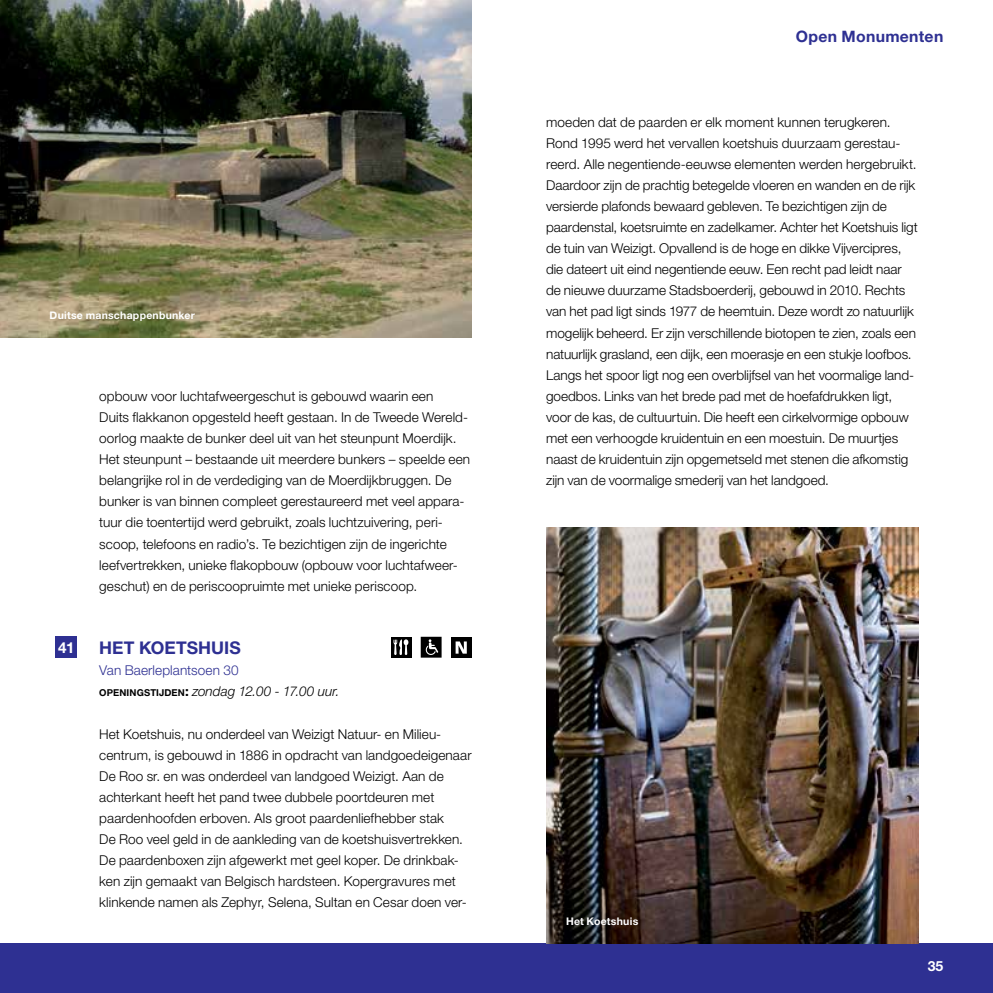
<style>
.page{position:relative;width:993px;height:993px;background:#fff}
.page>*{position:absolute;margin:0;border:0;box-sizing:border-box;transform-origin:0 0}
.t1{font:700 17.5px "Helvetica Neue LT Std";letter-spacing:.005em;color:#2e3092}
.t2{font:700 15.75px "Helvetica Neue LT Std";letter-spacing:.02em;color:#2e3092}
.t3{font:700 15.22px "Helvetica Neue LT Std";color:#fff}
.t4{font:700 14px "Helvetica Neue LT Std";color:#fff}
.t5{font:300 13.65px/21px "Helvetica Neue LT Std";color:#000}
.t6{font:italic 300 13.65px/21px "Helvetica Neue LT Std";letter-spacing:.005em;color:#000}
.t7{font:700 10.5px "Helvetica Neue LT Std";letter-spacing:.02em;color:#fff}
.s1{font-style:normal;color:#2e3092}
.s2{font-weight:700;font-style:normal;font-size:9.45px}
.s3{font-weight:700;font-style:normal}
</style>
<div class="page">
<div style="left:0;top:943px;width:992px;height:49px;background:#2e3092"></div>
<div style="left:390px;top:636px;width:21px;height:21px;background:#000"></div>
<svg style="left:393px;top:639px;width:15px;height:15px"></svg>
<svg style="left:420px;top:636px;width:21px;height:21px"></svg>
<div style="left:450px;top:636px;width:21px;height:21px;background:#000"></div>
<svg style="left:455px;top:641px;width:11px;height:12px"></svg>
<div style="left:56px;top:636px;width:21px;height:21px;background:#2e3092"></div>
<img style="left:546px;top:527px;width:372px;height:416px">
<img style="left:0;top:0;width:471px;height:337px">
<p class="t7" style="left:50px;top:308px;width:147px">Duitse manschappenbunker</p>
<p class="t3" style="left:58px;top:638px;width:18px">41</p>
<p class="t5" style="left:99px;top:385px;width:372px">opbouw voor luchtafweergeschut is gebouwd waarin een<br>Duits flakkanon opgesteld heeft gestaan. In de Tweede Wereld&shy;oorlog maakte de bunker deel uit van het steunpunt Moerdijk.<br>Het steunpunt – bestaande uit meerdere bunkers – speelde een belangrijke rol in de verdediging van de Moerdijkbruggen. De bunker is van binnen compleet gerestaureerd met veel appara&shy;tuur die toentertijd werd gebruikt, zoals luchtzuivering, peri&shy;scoop, telefoons en radio’s. Te bezichtigen zijn de ingerichte leefvertrekken, unieke flakopbouw (opbouw voor luchtafweer&shy;geschut) en de periscoopruimte met unieke periscoop.</p>
<p class="t1" style="left:99px;top:636px;width:143px">HET KOETSHUIS</p>
<p class="t6" style="left:99px;top:659px;width:242px"><span class="s1">Van Baerleplantsoen 30<br></span><span class="s2">OPENINGSTIJDEN</span><span class="s3">:</span> zondag 12.00 - 17.00 uur.</p>
<p class="t5" style="left:99px;top:722px;width:374px">Het Koetshuis, nu onderdeel van Weizigt Natuur- en Milieu&shy;centrum, is gebouwd in 1886 in opdracht van landgoedeigenaar De Roo sr. en was onderdeel van landgoed Weizigt. Aan de achterkant heeft het pand twee dubbele poortdeuren met paardenhoofden erboven. Als groot paardenliefhebber stak<br>De Roo veel geld in de aankleding van de koetshuisvertrekken.<br>De paardenboxen zijn afgewerkt met geel koper. De drinkbak&shy;ken zijn gemaakt van Belgisch hardsteen. Kopergravures met klinkende namen als Zephyr, Selena, Sultan en Cesar doen ver-</p>
<p class="t2" style="left:795px;top:27px;width:149px">Open Monumenten</p>
<p class="t5" style="left:546px;top:111px;width:373px">moeden dat de paarden er elk moment kunnen terugkeren.<br>Rond 1995 werd het vervallen koetshuis duurzaam gerestau&shy;reerd. Alle negentiende-eeuwse elementen werden hergebruikt.<br>Daardoor zijn de prachtig betegelde vloeren en wanden en de rijk versierde plafonds bewaard gebleven. Te bezichtigen zijn de paardenstal, koetsruimte en zadelkamer. Achter het Koetshuis ligt de tuin van Weizigt. Opvallend is de hoge en dikke Vijvercipres, die dateert uit eind negentiende eeuw. Een recht pad leidt naar de nieuwe duurzame Stadsboerderij, gebouwd in 2010. Rechts van het pad ligt sinds 1977 de heemtuin. Deze wordt zo natuurlijk mogelijk beheerd. Er zijn verschillende biotopen te zien, zoals een natuurlijk grasland, een dijk, een moerasje en een stukje loofbos.<br>Langs het spoor ligt nog een overblijfsel van het voormalige land&shy;goedbos. Links van het brede pad met de hoefafdrukken ligt, voor de kas, de cultuurtuin. Die heeft een cirkelvormige opbouw met een verhoogde kruidentuin en een moestuin. De muurtjes naast de kruidentuin zijn opgemetseld met stenen die afkomstig zijn van de voormalige smederij van het landgoed.</p>
<p class="t7" style="left:566px;top:914px;width:74px">Het Koetshuis</p>
<p class="t4" style="left:927px;top:956px;width:17px">35</p>
</div>
